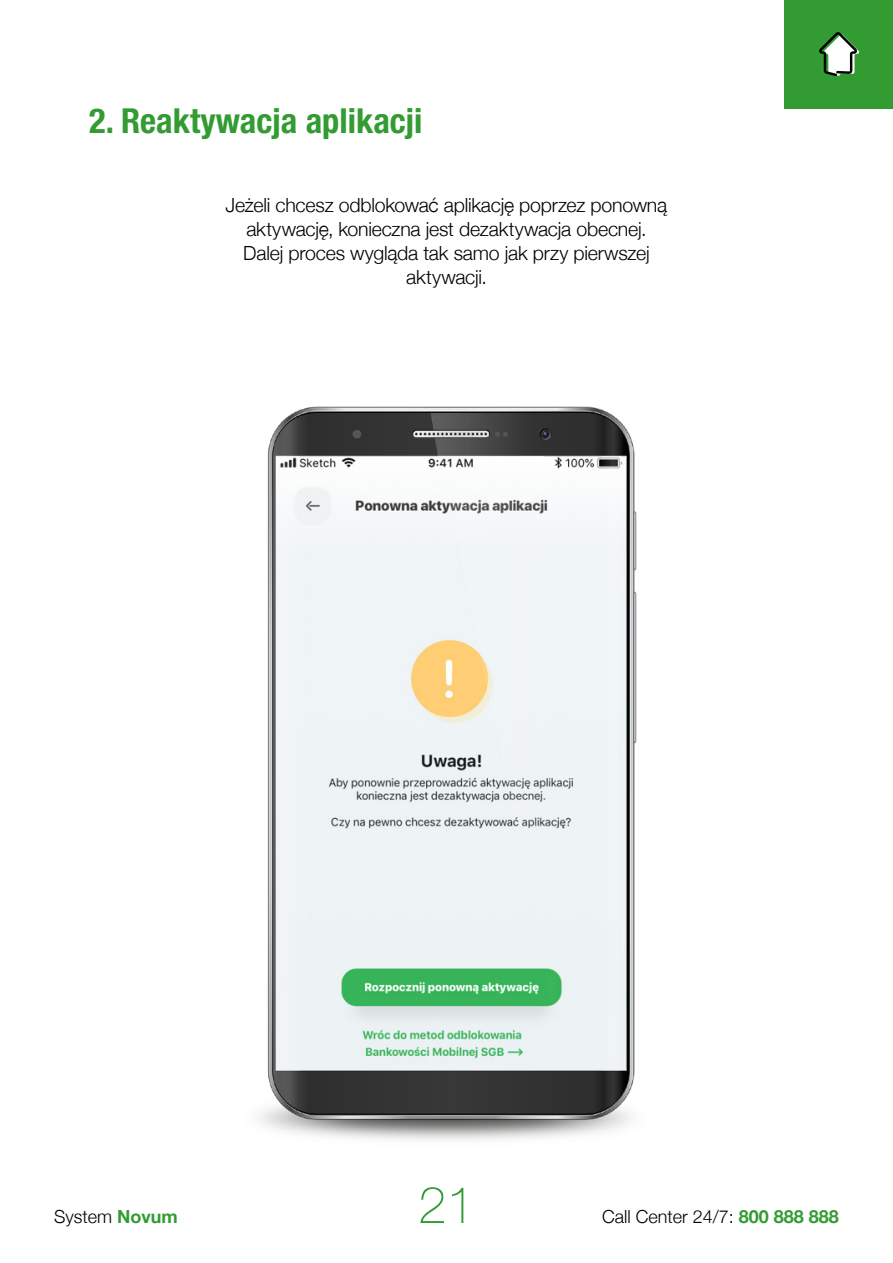
<style>
.page{position:relative;width:893px;height:1263px;background:#fff}
.page>*{position:absolute;margin:0;border:0;box-sizing:border-box;transform-origin:0 0}
.t1{font:100 51px "Helvetica Neue";color:#329c32}
.t2{font:700 condensed 34.5px "Helvetica Neue LT Pro";color:#329c32}
.t3{font:300 19.5px/24px "Helvetica Neue";letter-spacing:-.01em;color:#000;text-align:center}
.t4{font:300 18px "Helvetica Neue";color:#000}
.s1{font-weight:700;color:#329c32}
</style>
<div class="page">
<img style="left:258px;top:406px;width:379px;height:734px">
<div style="left:784px;top:0;width:109px;height:108px;background:#329c32"></div>
<svg style="left:819px;top:32px;width:41px;height:44px"></svg>
<h2 class="t2" style="left:89px;top:100px;width:335px">2. Reaktywacja aplikacji</h2>
<p class="t3" style="left:226px;top:192px;width:443px">Jeżeli chcesz odblokować aplikację poprzez ponowną aktywację, konieczna jest dezaktywacja obecnej.<br>Dalej proces wygląda tak samo jak przy pierwszej aktywacji.</p>
<h1 class="t1" style="left:418px;top:1166px;width:58px">21</h1>
<p class="t4" style="left:54px;top:1202px;width:125px">System <span class="s1">Novum</span></p>
<p class="t4" style="left:602px;top:1202px;width:238px">Call Center 24/7: <span class="s1">800 888 888</span></p>
</div>
